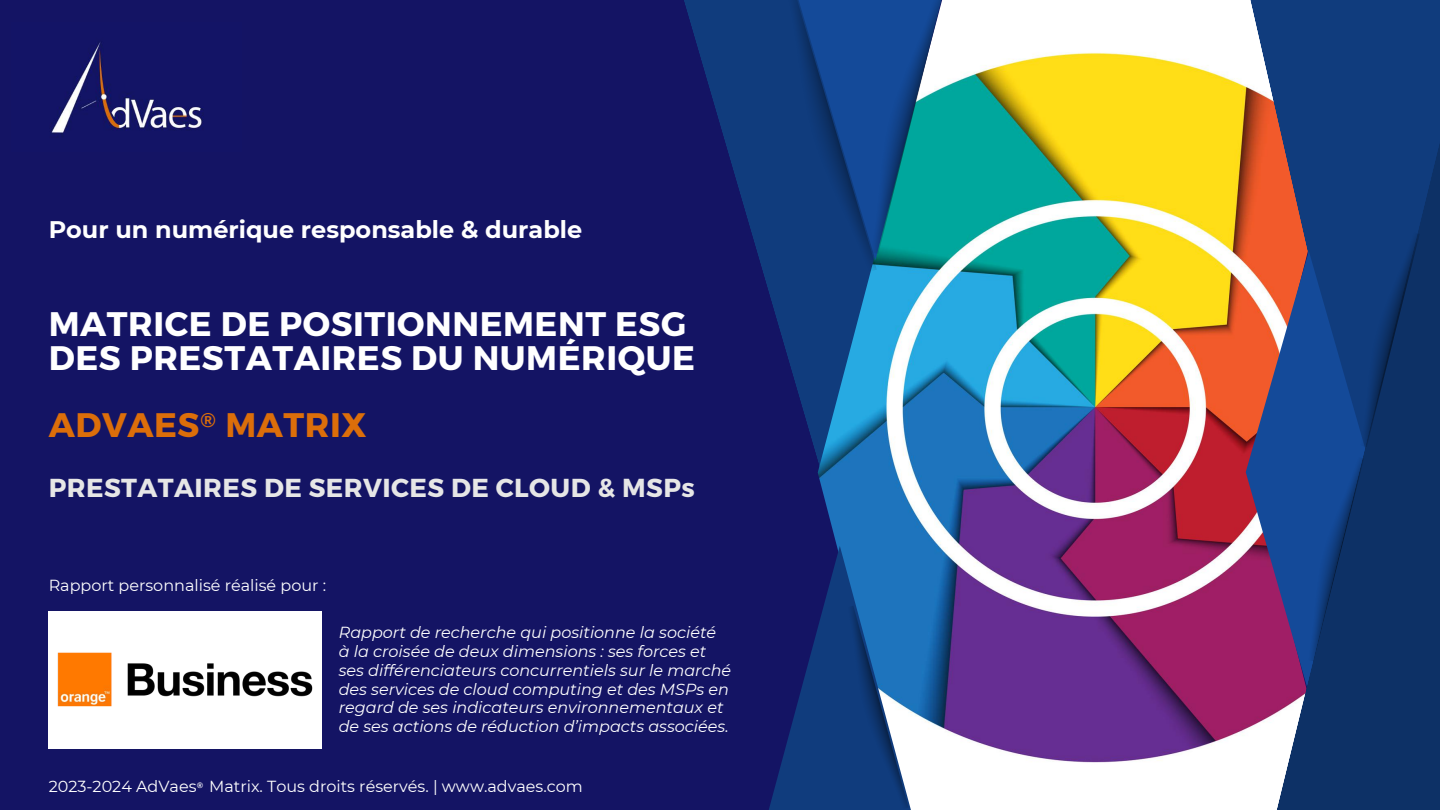
<style>
.page{position:relative;width:1440px;height:810px;background:#141464}
.page>*{position:absolute;margin:0;border:0;box-sizing:border-box;transform-origin:0 0}
.t1{font:700 34px/33.8px "Montserrat";letter-spacing:.015em;color:#fff}
.t2{font:700 34px "Montserrat";letter-spacing:.015em;color:#dc6e0a}
.t3{font:700 26px "Montserrat";letter-spacing:.015em;color:#e6e6e6}
.t4{font:700 24px "Montserrat";color:#fff}
.t5{font:700 20px "Arimo";color:#dc6e0a}
.t6{font:italic 16px/18.8px "Montserrat";color:#fff}
.t7{font:16px "Montserrat";color:#fff}
</style>
<div class="page">
<svg style="left:684px;top:0;width:134px;height:473px"></svg>
<img style="left:818px;top:0;width:401px;height:810px">
<svg style="left:1219px;top:0;width:221px;height:12px;fill:#103c7d"></svg>
<svg style="left:1219px;top:12px;width:221px;height:798px"></svg>
<img style="left:1346px;top:229px;width:74px;height:218px">
<img style="left:1294px;top:453px;width:70px;height:208px">
<svg style="left:744px;top:0;width:246px;height:260px"></svg>
<img style="left:877px;top:0;width:65px;height:254px">
<img style="left:769px;top:0;width:108px;height:278px">
<svg style="left:769px;top:546px;width:153px;height:264px"></svg>
<img style="left:834px;top:606px;width:74px;height:204px">
<div style="left:49px;top:611px;width:273px;height:138px;background:#fff"></div>
<img style="left:57px;top:652px;width:256px;height:55px">
<img style="left:51px;top:42px;width:152px;height:92px">
<h3 class="t4" style="left:49px;top:214px;width:535px">Pour un numérique responsable &amp; durable</h3>
<h1 class="t1" style="left:49px;top:305px;width:648px">MATRICE DE POSITIONNEMENT ESG<br>DES PRESTATAIRES DU NUMÉRIQUE</h1>
<h1 class="t2" style="left:49px;top:403px;width:319px">ADVAES MATRIX</h1>
<p class="t5" style="left:201px;top:409px;width:16px">®</p>
<h2 class="t3" style="left:49px;top:471px;width:648px">PRESTATAIRES DE SERVICES DE CLOUD &amp; MSPs</h2>
<p class="t7" style="left:49px;top:575px;width:279px">Rapport personnalisé réalisé pour :</p>
<p class="t6" style="left:339px;top:623px;width:394px">Rapport de recherche qui positionne la société<br>à la croisée de deux dimensions : ses forces et ses différenciateurs concurrentiels sur le marché des services de cloud computing et des MSPs en regard de ses indicateurs environnementaux et de ses actions de réduction d’impacts associées.</p>
<p class="t7" style="left:49px;top:777px;width:536px">2023-2024 AdVaes<sup>®</sup> Matrix. Tous droits réservés. | www.advaes.com</p>
</div>
